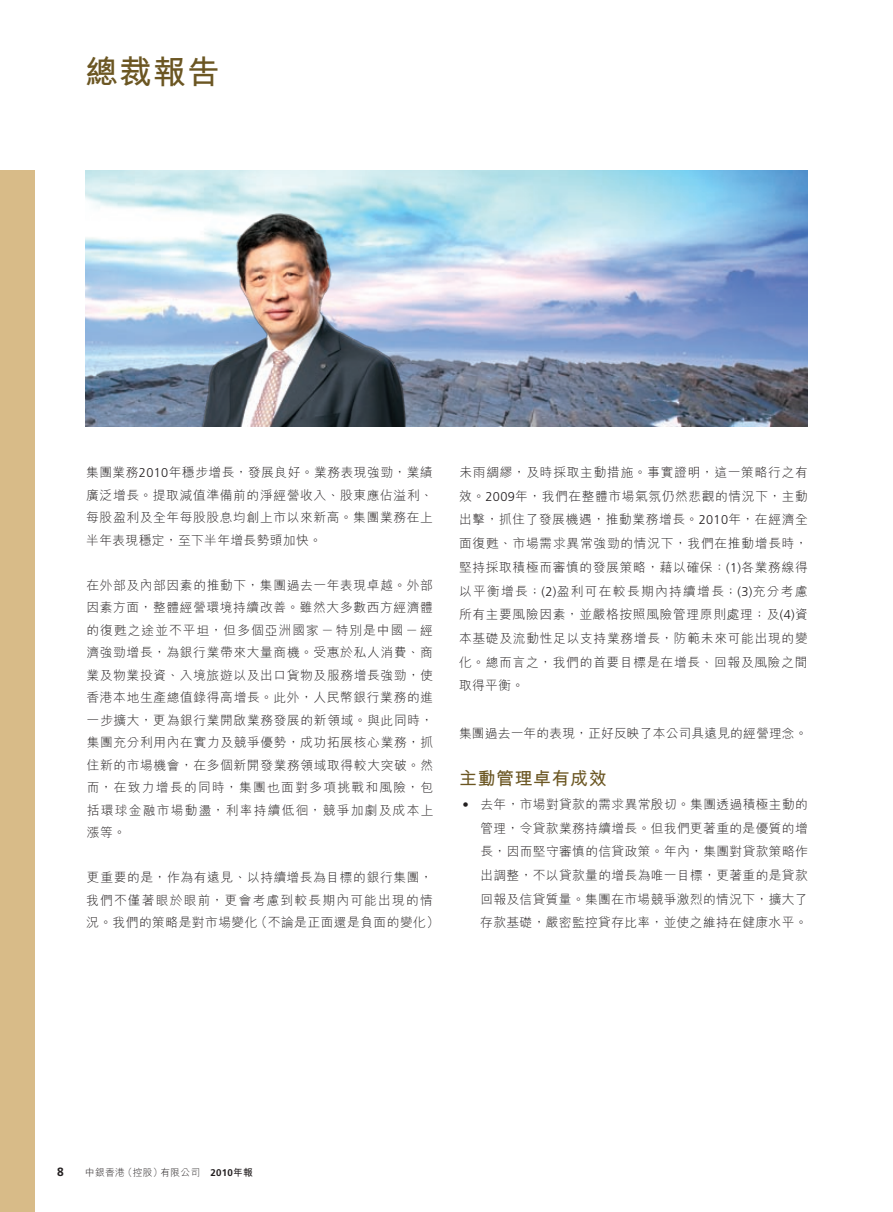
<style>
.page{position:relative;width:893px;height:1212px;background:#fff}
.page>*{position:absolute;margin:0;border:0;box-sizing:border-box;transform-origin:0 0}
.t1{font:700 33px "M Hei HK";color:#6b5622}
.t2{font:700 18px "M Hei HK";letter-spacing:.03em;color:#6b5622}
.t3{font:300 12.75px/22.5px "M Hei HK";letter-spacing:.05em;color:#231f20;text-align:justify}
.t4{font:300 12.75px "M Hei HK";letter-spacing:.015em;color:#231f20}
.t5{font:700 12px "Frutiger LT Std";color:#231f20}
.t6{font:300 9.75px "M Hei HK";letter-spacing:.03em;color:#231f20}
.s1{font-family:"Frutiger LT Std"}
.s2{font-family:"Frutiger LT Std";font-weight:700}
.s3{font-weight:700}
</style>
<div class="page">
<div style="left:0;top:170px;width:34px;height:1042px;background:#d8bb88"></div>
<img style="left:85px;top:170px;width:723px;height:256px">
<img style="left:151px;top:194px;width:283px;height:232px">
<h1 class="t1" style="left:85px;top:48px;width:136px">總裁報告</h1>
<p class="t3" style="left:86px;top:461px;width:348px">集團業務<span class="s1">2010</span>年穩步增長，發展良好。業務表現強勁，業績廣泛增長。提取減值準備前的淨經營收入、股東應佔溢利、每股盈利及全年每股股息均創上市以來新高。集團業務在上半年表現穩定，至下半年增長勢頭加快。</p>
<p class="t3" style="left:86px;top:573px;width:349px">在外部及內部因素的推動下，集團過去一年表現卓越。外部因素方面，整體經營環境持續改善。雖然大多數西方經濟體的復甦之途並不平坦，但多個亞洲國家－特別是中國－經濟強勁增長，為銀行業帶來大量商機。受惠於私人消費、商業及物業投資、入境旅遊以及出口貨物及服務增長強勁，使香港本地生產總值錄得高增長。此外，人民幣銀行業務的進一步擴大，更為銀行業開啟業務發展的新領域。與此同時，集團充分利用內在實力及競爭優勢，成功拓展核心業務，抓住新的市場機會，在多個新開發業務領域取得較大突破。然而，在致力增長的同時，集團也面對多項挑戰和風險，包括環球金融市場動盪，利率持續低徊，競爭加劇及成本上漲等。</p>
<p class="t3" style="left:86px;top:866px;width:355px;text-align:left">更重要的是，作為有遠見、以持續增長為目標的銀行集團，我們不僅著眼於眼前，更會考慮到較長期內可能出現的情況。我們的策略是對市場變化（不論是正面還是負面的變化）</p>
<p class="t3" style="left:459px;top:460px;width:350px;line-height:23.7px">未雨綢繆，及時採取主動措施。事實證明，這一策略行之有效。<span class="s1">2009</span>年，我們在整體市場氣氛仍然悲觀的情況下，主動出擊，抓住了發展機遇，推動業務增長。<span class="s1">2010</span>年，在經濟全面復甦、市場需求異常強勁的情況下，我們在推動增長時，堅持採取積極而審慎的發展策略，藉以確保：<span class="s1">(1)</span>各業務線得以平衡增長；<span class="s1">(2)</span>盈利可在較長期內持續增長；<span class="s1">(3)</span>充分考慮所有主要風險因素，並嚴格按照風險管理原則處理；及<span class="s1">(4)</span>資本基礎及流動性足以支持業務增長，防範未來可能出現的變化。總而言之，我們的首要目標是在增長、回報及風險之間取得平衡。</p>
<p class="t4" style="left:459px;top:724px;width:350px">集團過去一年的表現，正好反映了本公司具遠見的經營理念。</p>
<h2 class="t2" style="left:459px;top:765px;width:149px">主動管理卓有成效</h2>
<p class="t3" style="left:480px;top:792px;width:329px;line-height:23.7px;text-indent:-18px"><span class="s1">•</span> 去年，市場對貸款的需求異常殷切。集團透過積極主動的管理，令貸款業務持續增長。但我們更著重的是優質的增長，因而堅守審慎的信貸政策。年內，集團對貸款策略作出調整，不以貸款量的增長為唯一目標，更著重的是貸款回報及信貸質量。集團在市場競爭激烈的情況下，擴大了存款基礎，嚴密監控貸存比率，並使之維持在健康水平。</p>
<p class="t5" style="left:57px;top:1165px;width:8px">8</p>
<p class="t6" style="left:85px;top:1166px;width:169px">中銀香港（控股）有限公司 <span class="s2">2010</span><span class="s3">年報</span></p>
</div>
